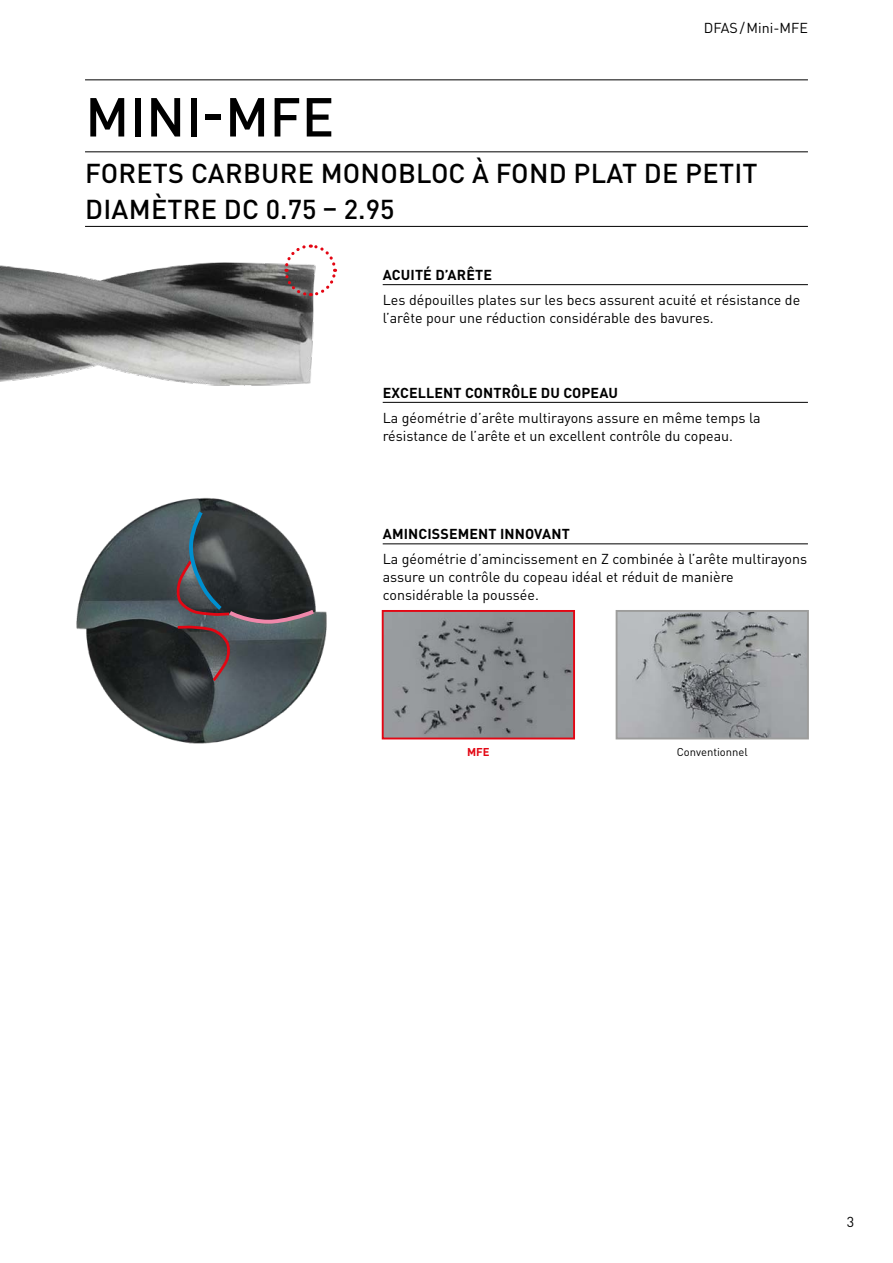
<style>
.page{position:relative;width:893px;height:1263px;background:#fff}
.page>*{position:absolute;margin:0;border:0;box-sizing:border-box;transform-origin:0 0}
.MHG_Headline_36_36pt{font:500 54px "DIN Pro";letter-spacing:.01em;color:#000}
.MHG_Subline_18_24pt{font:500 27px/36px "DIN Pro";letter-spacing:.01em;color:#000}
.MHG_Copytext_BASE_9{font:14.25px/18px "DIN Pro";color:#000}
.MHG_Copytext_Headlin{font:700 14.25px "DIN Pro";letter-spacing:.01em;color:#000}
.MHG_Table_center_ali{font:11.25px "DIN Pro";color:#000}
.MHG_Table_center_ali-2{font:700 11.25px "DIN Pro";color:#e30613}
</style>
<div class="page">
<img style="left:385px;top:613px;width:187px;height:123px">
<div style="left:382px;top:610px;width:193px;height:129px;border:2px solid #e30613"></div>
<img style="left:0;top:262px;width:314px;height:124px">
<img style="left:619px;top:613px;width:187px;height:123px">
<div style="left:616px;top:610px;width:193px;height:129px;border:2px solid #9d9d9c"></div>
<img style="left:77px;top:497px;width:250px;height:247px">
<svg style="left:174px;top:509px;width:144px;height:174px;background:#525459"></svg>
<svg style="left:283px;top:244px;width:55px;height:54px"></svg>
<hr style="left:85px;top:226px;width:723px;height:1px;background:#000">
<hr style="left:383px;top:402px;width:425px;height:1px;background:#000">
<hr style="left:383px;top:543px;width:425px;height:1px;background:#000">
<hr style="left:383px;top:284px;width:425px;height:1px;background:#000">
<hr style="left:85px;top:79px;width:723px;height:1px;background:#000">
<hr style="left:85px;top:151px;width:723px;height:1px;background:#000">
<p class="MHG_Headline_36_36pt" style="left:85px;top:73px;width:250px">MINI-MFE</p>
<p class="MHG_Copytext_BASE_9" style="left:704px;top:18px;width:106px">DFAS/Mini-MFE</p>
<p class="MHG_Subline_18_24pt" style="left:85px;top:152px;width:674px">FORETS CARBURE MONOBLOC À FOND PLAT DE PETIT<br>DIAMÈTRE DC 0.75 – 2.95</p>
<p class="MHG_Copytext_Headlin" style="left:383px;top:263px;width:111px">ACUITÉ D’ARÊTE</p>
<p class="MHG_Copytext_BASE_9" style="left:383px;top:289px;width:419px">Les dépouilles plates sur les becs assurent acuité et résistance de l’arête pour une réduction considérable des bavures.</p>
<p class="MHG_Copytext_Headlin" style="left:383px;top:381px;width:237px">EXCELLENT CONTRÔLE DU COPEAU</p>
<p class="MHG_Copytext_BASE_9" style="left:383px;top:407px;width:380px">La géométrie d’arête multirayons assure en même temps la résistance de l’arête et un excellent contrôle du copeau.</p>
<p class="MHG_Copytext_Headlin" style="left:383px;top:522px;width:189px">AMINCISSEMENT INNOVANT</p>
<p class="MHG_Copytext_BASE_9" style="left:383px;top:549px;width:426px">La géométrie d’amincissement en Z combinée à l’arête multirayons assure un contrôle du copeau idéal et réduit de manière considérable la poussée.</p>
<p class="MHG_Table_center_ali-2" style="left:467px;top:743px;width:24px">MFE</p>
<p class="MHG_Table_center_ali" style="left:677px;top:743px;width:73px">Conventionnel</p>
<p class="MHG_Copytext_BASE_9" style="left:847px;top:1211px;width:9px">3</p>
</div>
